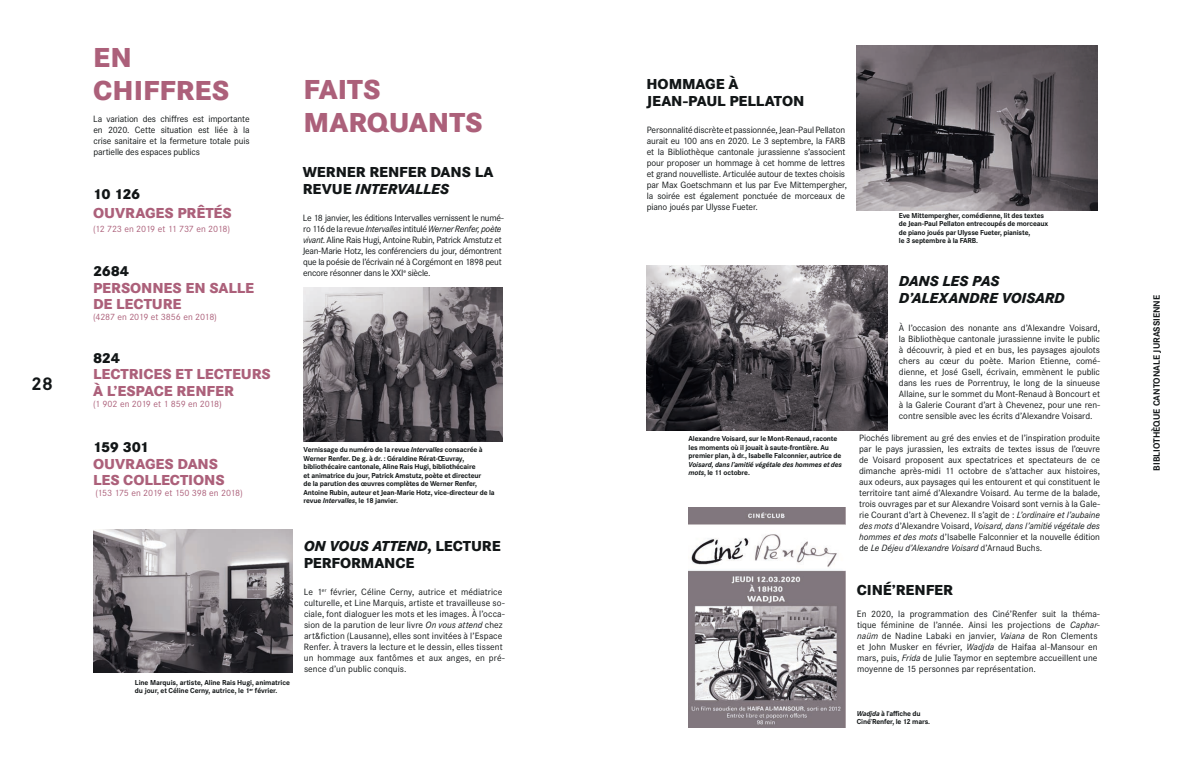
<style>
.page{position:relative;width:1191px;height:760px;background:#fff}
.page>*{position:absolute;margin:0;border:0;box-sizing:border-box;transform-origin:0 0}
.t1{font:800 28.5px/33px "Corporate S";color:#ac607a}
.t2{font:700 19px "Corporate S";color:#121617}
.t3{font:800 15px/16.5px "Corporate S";letter-spacing:-.005em;color:#121617}
.t4{font:800 15px/16.5px "Corporate S";letter-spacing:-.005em;color:#ac607a}
.t5{font:italic 800 15px/16.5px "Corporate S";letter-spacing:-.005em;color:#121617}
.t6{font:9.5px/11px "Corporate S";letter-spacing:-.005em;color:#121617;text-align:justify}
.t7{font:9.5px/11px "Corporate S";letter-spacing:-.03em;color:#121617}
.t8{font:9.5px "Corporate S";letter-spacing:-.015em;color:#ac607a}
.t9{font:700 9.5px "Corporate S";color:#121617}
.t10{font:700 7.5px/8.5px "Corporate S";letter-spacing:-.02em;color:#121617}
.t11{font:italic 700 7.5px/8.5px "Corporate S";letter-spacing:-.02em;color:#121617}
.s1{font-style:italic}
.s2{font-style:normal}
</style>
<div class="page">
<img style="left:303px;top:287px;width:199px;height:154px">
<img style="left:93px;top:529px;width:199px;height:143px">
<img style="left:646px;top:265px;width:241px;height:165px">
<img style="left:688px;top:507px;width:157px;height:220px">
<img style="left:857px;top:45px;width:240px;height:165px">
<h2 class="t2" style="left:31px;top:373px;width:23px">28</h2>
<h1 class="t1" style="left:93px;top:42px;width:137px">EN<br>CHIFFRES</h1>
<p class="t6" style="left:93px;top:113px;width:158px">La variation des chiffres est importante en 2020. Cette situation est liée à la crise sanitaire et la fermeture totale puis partielle des espaces publics</p>
<h3 class="t3" style="left:93px;top:186px;width:49px">10 126</h3>
<h3 class="t4" style="left:93px;top:206px;width:140px">OUVRAGES PRÊTÉS</h3>
<p class="t8" style="left:93px;top:223px;width:138px">(12 723 en 2019 et 11 737 en 2018)</p>
<h3 class="t3" style="left:93px;top:263px;width:38px">2684</h3>
<h3 class="t4" style="left:93px;top:280px;width:162px">PERSONNES EN SALLE<br>DE LECTURE</h3>
<p class="t8" style="left:93px;top:312px;width:125px">(4287 en 2019 et 3856 en 2018)</p>
<h3 class="t3" style="left:93px;top:350px;width:29px">824</h3>
<h3 class="t4" style="left:93px;top:366px;width:179px">LECTRICES ET LECTEURS<br>À L’ESPACE RENFER</h3>
<p class="t8" style="left:93px;top:398px;width:130px">(1 902 en 2019 et 1 859 en 2018)</p>
<h3 class="t3" style="left:93px;top:439px;width:58px">159 301</h3>
<h3 class="t4" style="left:93px;top:456px;width:133px">OUVRAGES DANS<br>LES COLLECTIONS</h3>
<p class="t8" style="left:95px;top:488px;width:149px">(153 175 en 2019 et 150 398 en 2018)</p>
<h1 class="t1" style="left:303px;top:74px;width:180px">FAITS<br>MARQUANTS</h1>
<h3 class="t3" style="left:303px;top:165px;width:192px">WERNER RENFER DANS LA<br>REVUE <span class="s1">INTERVALLES</span></h3>
<p class="t7" style="left:303px;top:212px;width:203px">Le 18 janvier, les éditions Intervalles vernissent le numé&shy;ro 116 de la revue <span class="s1">Intervalles</span> intitulé <span class="s1">Werner Renfer, poète vivant</span>. Aline Rais Hugi, Antoine Rubin, Patrick Amstutz et Jean-Marie Hotz, les conférenciers du jour, démontrent que la poésie de l’écrivain né à Corgémont en 1898 peut encore résonner dans le XXI<sup>e</sup> siècle.</p>
<p class="t10" style="left:303px;top:445px;width:193px">Vernissage du numéro de la revue <span class="s1">Intervalles</span> consacrée à Werner Renfer. De g. à dr. : Géraldine Rérat-Œuvray, bibliothécaire cantonale, Aline Rais Hugi, bibliothécaire<br>et animatrice du jour, Patrick Amstutz, poète et directeur<br>de la parution des œuvres complètes de Werner Renfer, Antoine Rubin, auteur et Jean-Marie Hotz, vice-directeur de la revue <span class="s1">Intervalles</span>, le 18 janvier.</p>
<p class="t10" style="left:135px;top:678px;width:156px">Line Marquis, artiste, Aline Rais Hugi, animatrice du jour, et Céline Cerny, autrice, le 1<sup>er</sup> février.</p>
<h3 class="t3" style="left:304px;top:538px;width:198px"><span class="s1">ON VOUS ATTEND</span>, LECTURE<br>PERFORMANCE</h3>
<p class="t6" style="left:304px;top:586px;width:202px;text-align:left">Le 1<sup>er</sup> février, Céline Cerny, autrice et médiatrice culturelle, et Line Marquis, artiste et travailleuse so&shy;ciale, font dialoguer les mots et les images. À l’occa&shy;sion de la parution de leur livre <span class="s1">On vous attend</span> chez art&amp;fiction (Lausanne), elles sont invitées à l’Espace Renfer. À travers la lecture et le dessin, elles tissent un hommage aux fantômes et aux anges, en pré&shy;sence d’un public conquis.</p>
<h3 class="t3" style="left:646px;top:76px;width:159px">HOMMAGE À<br>JEAN-PAUL PELLATON</h3>
<p class="t6" style="left:646px;top:124px;width:202px;text-align:left">Personnalité discrète et passionnée, Jean-Paul Pellaton aurait eu 100 ans en 2020. Le 3 septembre, la FARB et la Bibliothèque cantonale jurassienne s’associent pour proposer un hommage à cet homme de lettres et grand nouvelliste. Articulée autour de textes choisis par Max Goetschmann et lus par Eve Mittempergher, la soirée est également ponctuée de morceaux de piano joués par Ulysse Fueter.</p>
<p class="t10" style="left:899px;top:211px;width:151px">Eve Mittempergher, comédienne, lit des textes de Jean-Paul Pellaton entrecoupés de morceaux de piano joués par Ulysse Fueter, pianiste,<br>le 3 septembre à la FARB.</p>
<p class="t10" style="left:688px;top:434px;width:154px">Alexandre Voisard, sur le Mont-Renaud, raconte les moments où il jouait à saute-frontière. Au premier plan, à dr., Isabelle Falconnier, autrice de</p>
<p class="t11" style="left:688px;top:460px;width:155px">Voisard, dans l’amitié végétale des hommes et des mots<span class="s2">, le 11 octobre.</span></p>
<h3 class="t5" style="left:899px;top:272px;width:167px">DANS LES PAS<br>D’ALEXANDRE VOISARD</h3>
<p class="t6" style="left:899px;top:322px;width:203px">À l’occasion des nonante ans d’Alexandre Voisard, la Bibliothèque cantonale jurassienne invite le public à découvrir, à pied et en bus, les paysages ajoulots chers au cœur du poète. Marion Etienne, comé&shy;dienne, et José Gsell, écrivain, emmènent le public dans les rues de Porrentruy, le long de la sinueuse Allaine, sur le sommet du Mont-Renaud à Boncourt et à la Galerie Courant d’art à Chevenez, pour une ren&shy;contre sensible avec les écrits d’Alexandre Voisard.</p>
<p class="t6" style="left:859px;top:432px;width:242px">Piochés librement au gré des envies et de l’inspiration produite par le pays jurassien, les extraits de textes issus de l’œuvre de Voisard proposent aux spectatrices et spectateurs de ce dimanche après-midi 11 octobre de s’attacher aux histoires, aux odeurs, aux paysages qui les entourent et qui constituent le territoire tant aimé d’Alexandre Voisard. Au terme de la balade, trois ouvrages par et sur Alexandre Voisard sont vernis à la Gale&shy;rie Courant d’art à Chevenez. Il s’agit de : <span class="s1">L’ordinaire et l’aubaine des mots</span> d’Alexandre Voisard, <span class="s1">Voisard, dans l’amitié végétale des hommes et des mots</span> d’Isabelle Falconnier et la nouvelle édition de <span class="s1">Le Déjeu d’Alexandre Voisard</span> d’Arnaud Buchs.</p>
<h3 class="t3" style="left:857px;top:582px;width:98px">CINÉ’RENFER</h3>
<p class="t6" style="left:857px;top:608px;width:244px;text-align:left">En 2020, la programmation des Ciné’Renfer suit la théma&shy;tique féminine de l’année. Ainsi les projections de <span class="s1">Caphar&shy;naüm</span> de Nadine Labaki en janvier, <span class="s1">Vaiana</span> de Ron Clements et John Musker en février, <span class="s1">Wadjda</span> de Haifaa al-Mansour en mars, puis, <span class="s1">Frida</span> de Julie Taymor en septembre accueillent une moyenne de 15 personnes par représentation.</p>
<p class="t10" style="left:857px;top:709px;width:75px"><span class="s1">Wadjda</span> à l’affiche du<br>Ciné’Renfer, le 12 mars.</p>
<p class="t9" style="left:1151px;top:471px;width:177px;rotate:-90deg">BIBLIOTHÈQUE CANTONALE JURASSIENNE</p>
</div>
